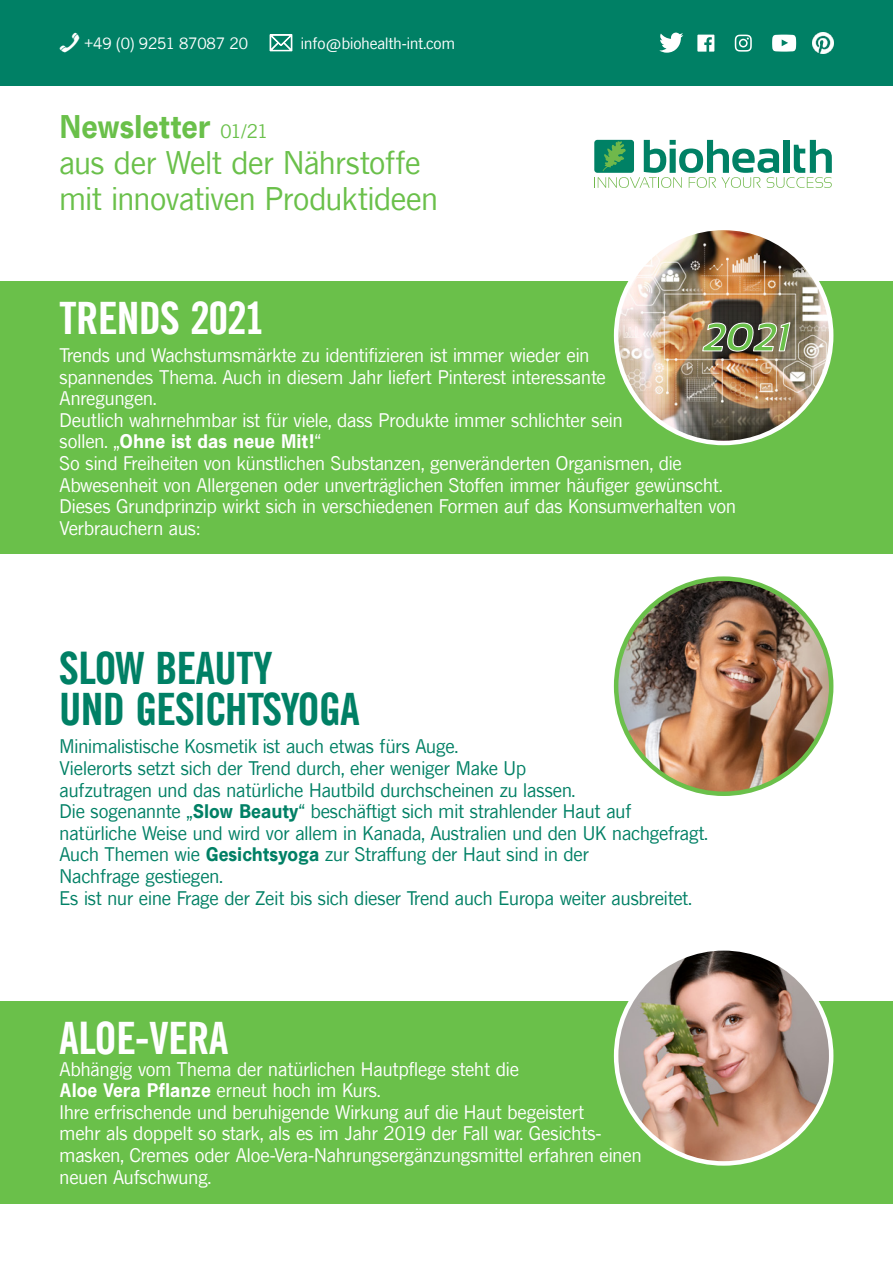
<style>
.page{position:relative;width:893px;height:1263px;background:#fff}
.page>*{position:absolute;margin:0;border:0;box-sizing:border-box;transform-origin:0 0}
.t1{font:42px/40.5px "News Gothic SB Bold Con";color:#008065}
.t2{font:42px "News Gothic SB Bold Con";color:#fff}
.t3{font:30px "News Gothic SB";letter-spacing:-.005em;color:#6ac04a}
.t4{font:700 30px "News Gothic SB";letter-spacing:-.005em;color:#6ac04a}
.t5{font:18px/21.6px "News Gothic SB";color:#fff}
.t6{font:18px/21.6px "News Gothic SB";color:#008065}
.t7{font:15px "News Gothic SB";color:#fff}
.s1{font-weight:400;font-size:18px}
.s2{font-weight:700}
</style>
<div class="page">
<div style="left:0;top:0;width:893px;height:85px;background:#008065"></div>
<div style="left:0;top:281px;width:893px;height:272px;background:#6ac04a"></div>
<div style="left:0;top:1001px;width:893px;height:202px;background:#6ac04a"></div>
<img style="left:616px;top:231px;width:215px;height:210px">
<img style="left:616px;top:579px;width:215px;height:215px;border-radius:108px">
<img style="left:616px;top:948px;width:215px;height:215px;border-radius:108px">
<svg style="left:594px;top:140px;width:238px;height:48px"></svg>
<img style="left:812px;top:32px;width:21px;height:21px">
<svg style="left:772px;top:35px;width:24px;height:17px"></svg>
<svg style="left:735px;top:35px;width:17px;height:17px"></svg>
<svg style="left:697px;top:35px;width:17px;height:17px"></svg>
<svg style="left:659px;top:33px;width:24px;height:20px"></svg>
<svg style="left:702px;top:322px;width:89px;height:30px"></svg>
<p class="t7" style="left:84px;top:33px;width:166px">+49 (0) 9251 87087 20</p>
<p class="t7" style="left:301px;top:33px;width:155px">info@biohealth-int.com</p>
<p class="t4" style="left:60px;top:107px;width:210px">Newsletter <span class="s1">01/21</span></p>
<p class="t3" style="left:60px;top:143px;width:362px">aus der Welt der Nährstoffe</p>
<p class="t3" style="left:60px;top:179px;width:380px">mit innovativen Produktideen</p>
<p class="t2" style="left:60px;top:289px;width:206px">TRENDS 2021</p>
<p class="t5" style="left:60px;top:344px;width:678px">Trends und Wachstumsmärkte zu identifizieren ist immer wieder ein<br>spannendes Thema. Auch in diesem Jahr liefert Pinterest interessante<br>Anregungen.<br>Deutlich wahrnehmbar ist für viele, dass Produkte immer schlichter sein<br>sollen. „<span class="s2">Ohne ist das neue Mit!</span>“<br>So sind Freiheiten von künstlichen Substanzen, genveränderten Organismen, die Abwesenheit von Allergenen oder unverträglichen Stoffen immer häufiger gewünscht.<br>Dieses Grundprinzip wirkt sich in verschiedenen Formen auf das Konsumverhalten von Verbrauchern aus:</p>
<p class="t1" style="left:60px;top:647px;width:302px">SLOW BEAUTY<br>UND GESICHTSYOGA</p>
<p class="t6" style="left:60px;top:735px;width:650px">Minimalistische Kosmetik ist auch etwas fürs Auge.<br>Vielerorts setzt sich der Trend durch, eher weniger Make Up<br>aufzutragen und das natürliche Hautbild durchscheinen zu lassen.<br>Die sogenannte „<span class="s2">Slow Beauty</span>“ beschäftigt sich mit strahlender Haut auf natürliche Weise und wird vor allem in Kanada, Australien und den UK nachgefragt.</p>
<p class="t6" style="left:60px;top:843px;width:634px">Auch Themen wie <span class="s2">Gesichtsyoga</span> zur Straffung der Haut sind in der<br>Nachfrage gestiegen.<br>Es ist nur eine Frage der Zeit bis sich dieser Trend auch Europa weiter ausbreitet.</p>
<p class="t2" style="left:60px;top:1010px;width:170px">ALOE-VERA</p>
<p class="t5" style="left:60px;top:1057px;width:583px">Abhängig vom Thema der natürlichen Hautpflege steht die<br><span class="s2">Aloe Vera Pflanze</span> erneut hoch im Kurs.<br>Ihre erfrischende und beruhigende Wirkung auf die Haut begeistert<br>mehr als doppelt so stark, als es im Jahr 2019 der Fall war. Gesichts&shy;masken, Cremes oder Aloe-Vera-Nahrungsergänzungsmittel erfahren einen neuen Aufschwung.</p>
</div>
